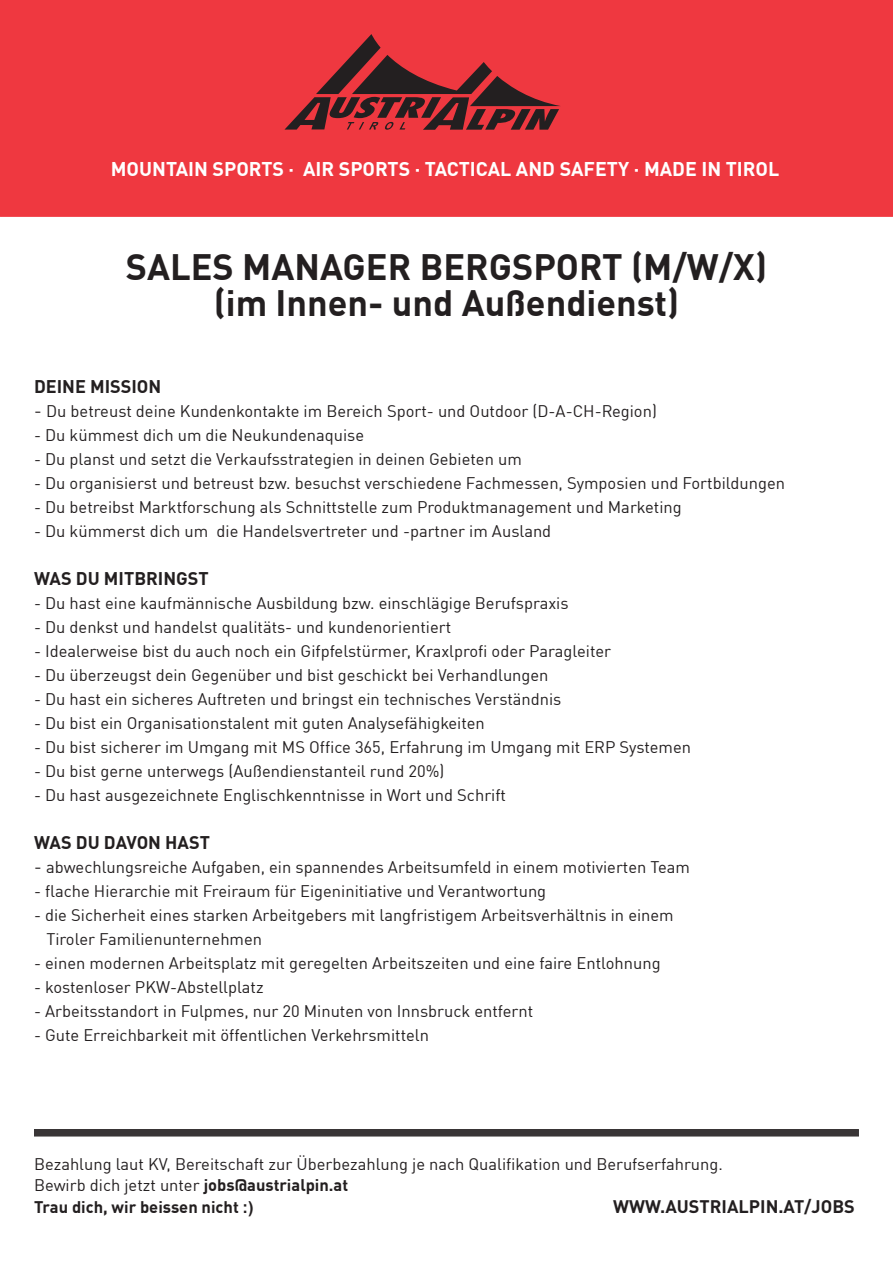
<style>
.page{position:relative;width:893px;height:1263px;background:#fff}
.page>*{position:absolute;margin:0;border:0;box-sizing:border-box;transform-origin:0 0}
.t1{font:700 36px "DIN Offc";color:#231f20}
.t2{font:700 19.5px "DIN Offc";color:#fff}
.t3{font:700 18px "DIN Offc";color:#231f20}
.t4{font:700 18px "DIN";color:#231f20}
.t5{font:16.5px/21.3px "DIN Offc";color:#231f20}
.s1{font-size:18px}
.s2{font-weight:700}
.s3{font-family:"Arial";font-weight:700}
.s4{font-weight:500;font-size:13.5px;color:#fff}
</style>
<div class="page">
<div style="left:35px;top:1130px;width:823px;height:6px;background:#393536"></div>
<div style="left:34px;top:1129px;width:825px;height:7px;border:2px solid #231f20"></div>
<div style="left:0;top:0;width:893px;height:217px;background:#ef3840;border:2px solid #ee222b"></div>
<svg style="left:284px;top:34px;width:277px;height:96px"></svg>
<p class="t2" style="left:111px;top:157px;width:670px">MOUNTAIN SPORTS · AIR SPORTS · TACTICAL AND SAFETY · MADE IN TIROL</p>
<p class="t1" style="left:126px;top:244px;width:643px">SALES MANAGER BERGSPORT (M/W/X)</p>
<p class="t1" style="left:214px;top:280px;width:467px">(im Innen- und Außendienst)</p>
<p class="t3" style="left:34px;top:374px;width:129px">DEINE MISSION</p>
<p class="t5" style="left:34px;top:400px;width:624px"><span class="s1">-</span> Du betreust deine Kundenkontakte im Bereich Sport- und Outdoor (D-A-CH-Region)</p>
<p class="t5" style="left:34px;top:424px;width:332px">- Du kümmest dich um die Neukundenaquise</p>
<p class="t5" style="left:34px;top:448px;width:489px">- Du planst und setzt die Verkaufsstrategien in deinen Gebieten um</p>
<p class="t5" style="left:34px;top:472px;width:752px">- Du organisierst und betreust bzw. besuchst verschiedene Fachmessen, Symposien und Fortbildungen</p>
<p class="t5" style="left:34px;top:496px;width:649px">- Du betreibst Marktforschung als Schnittstelle zum Produktmanagement und Marketing</p>
<p class="t5" style="left:34px;top:520px;width:519px">- Du kümmerst dich um die Handelsvertreter und -partner im Ausland</p>
<p class="t3" style="left:34px;top:566px;width:176px">WAS DU MITBRINGST</p>
<p class="t5" style="left:34px;top:592px;width:536px">- Du hast eine kaufmännische Ausbildung bzw. einschlägige Berufspraxis</p>
<p class="t5" style="left:34px;top:616px;width:419px">- Du denkst und handelst qualitäts- und kundenorientiert</p>
<p class="t5" style="left:34px;top:640px;width:579px">- Idealerweise bist du auch noch ein Gifpfelstürmer, Kraxlprofi oder Paragleiter</p>
<p class="t5" style="left:34px;top:664px;width:516px">- Du überzeugst dein Gegenüber und bist geschickt bei Verhandlungen</p>
<p class="t5" style="left:34px;top:688px;width:529px">- Du hast ein sicheres Auftreten und bringst ein technisches Verständnis</p>
<p class="t5" style="left:34px;top:712px;width:452px">- Du bist ein Organisationstalent mit guten Analysefähigkeiten</p>
<p class="t5" style="left:34px;top:736px;width:659px">- Du bist sicherer im Umgang mit MS Office 365, Erfahrung im Umgang mit ERP Systemen</p>
<p class="t5" style="left:34px;top:760px;width:412px">- Du bist gerne unterwegs (Außendienstanteil rund 20%)</p>
<p class="t5" style="left:34px;top:784px;width:474px">- Du hast ausgezeichnete Englischkenntnisse in Wort und Schrift</p>
<p class="t3" style="left:34px;top:830px;width:177px">WAS DU DAVON HAST</p>
<p class="t5" style="left:34px;top:856px;width:658px"><span class="s1">-</span> abwechlungsreiche Aufgaben, ein spannendes Arbeitsumfeld in einem motivierten Team</p>
<p class="t5" style="left:34px;top:880px;width:514px">- flache Hierarchie mit Freiraum für Eigeninitiative und Verantwortung</p>
<p class="t5" style="left:46px;top:902px;width:629px;line-height:24px;text-indent:-12px">- die Sicherheit eines starken Arbeitgebers mit langfristigem Arbeitsverhältnis in einem<br>Tiroler Familienunternehmen</p>
<p class="t5" style="left:34px;top:952px;width:628px">- einen modernen Arbeitsplatz mit geregelten Arbeitszeiten und eine faire Entlohnung</p>
<p class="t5" style="left:34px;top:976px;width:231px">- kostenloser PKW-Abstellplatz</p>
<p class="t5" style="left:34px;top:1000px;width:501px">- Arbeitsstandort in Fulpmes, nur 20 Minuten von Innsbruck entfernt</p>
<p class="t5" style="left:34px;top:1024px;width:396px">- Gute Erreichbarkeit mit öffentlichen Verkehrsmitteln</p>
<p class="t5" style="left:34px;top:1153px;width:690px">Bezahlung laut KV, Bereitschaft zur Überbezahlung je nach Qualifikation und Berufserfahrung.<br>Bewirb dich jetzt unter <span class="s2">jobs@austrialpin.at<br>Trau dich, wir beissen nicht</span> <span class="s3">:)</span></p>
<p class="t4" style="left:613px;top:1194px;width:247px">WWW.AUSTRIALPIN.AT/JOBS<span class="s4">i</span></p>
</div>
